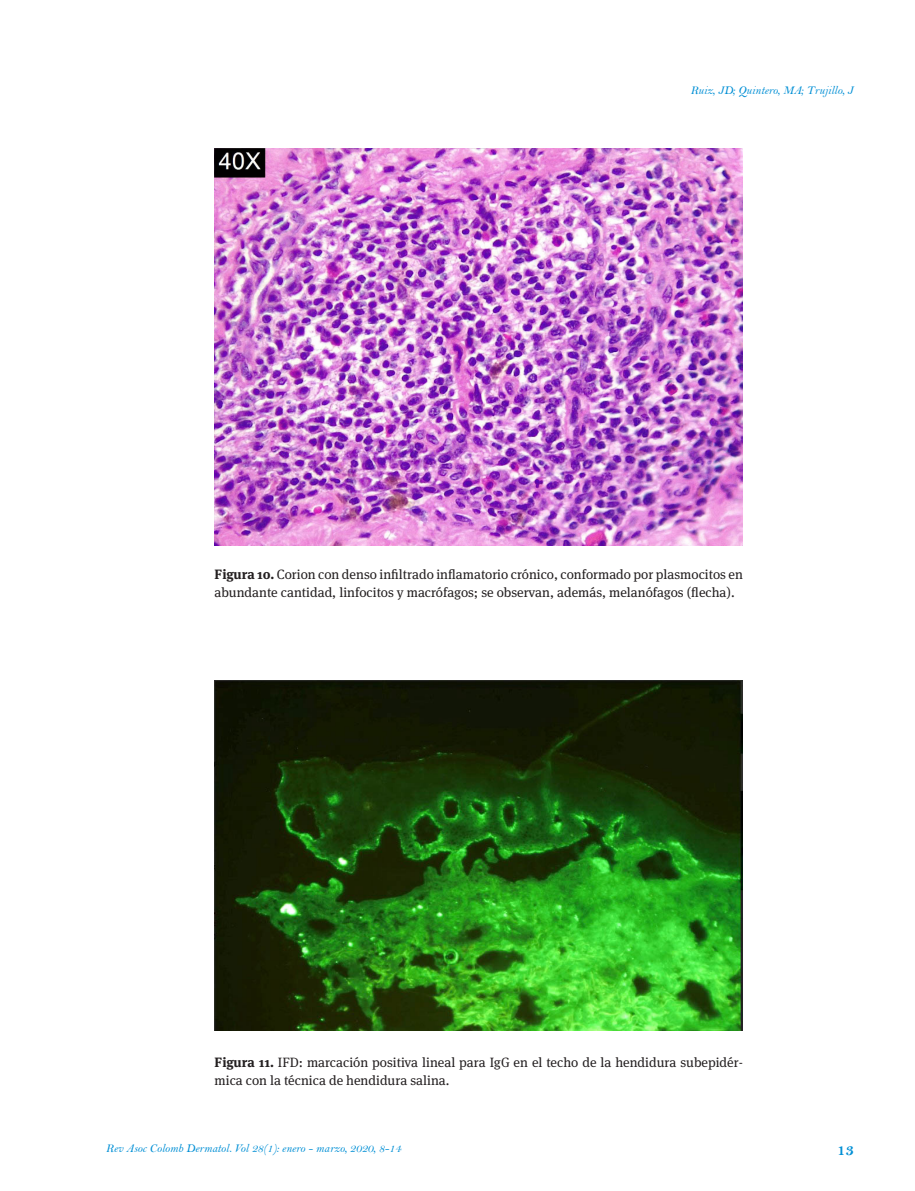
<style>
.page{position:relative;width:915px;height:1191px;background:#fff}
.page>*{position:absolute;margin:0;border:0;box-sizing:border-box;transform-origin:0 0}
.t1{font:16.5px "Bell MT Bold";color:#008fd5}
.caja_texto{font:13.5px/18px "Meta Serif OT";color:#231f20}
.marcacion{font:12px "Bell MT Italic";color:#008fd5}
.s1{font-weight:700}
</style>
<div class="page">
<img style="left:214px;top:149px;width:528px;height:396px">
<img style="left:214px;top:680px;width:528px;height:351px">
<p class="marcacion" style="left:690px;top:83px;width:165px">Ruiz, JD; Quintero, MA; Trujillo, J</p>
<p class="caja_texto" style="left:214px;top:566px;width:529px"><span class="s1">Figura 10.</span> Corion con denso infiltrado inflamatorio crónico, conformado por plasmocitos en abundante cantidad, linfocitos y macrófagos; se observan, además, melanófagos (flecha).</p>
<p class="caja_texto" style="left:214px;top:1053px;width:529px"><span class="s1">Figura 11.</span> IFD: marcación positiva lineal para IgG en el techo de la hendidura subepidér&shy;mica con la técnica de hendidura salina.</p>
<p class="marcacion" style="left:106px;top:1141px;width:296px">Rev Asoc Colomb Dermatol. Vol 28(1): enero - marzo, 2020, 8-14</p>
<p class="t1" style="left:836px;top:1140px;width:19px">13</p>
</div>
